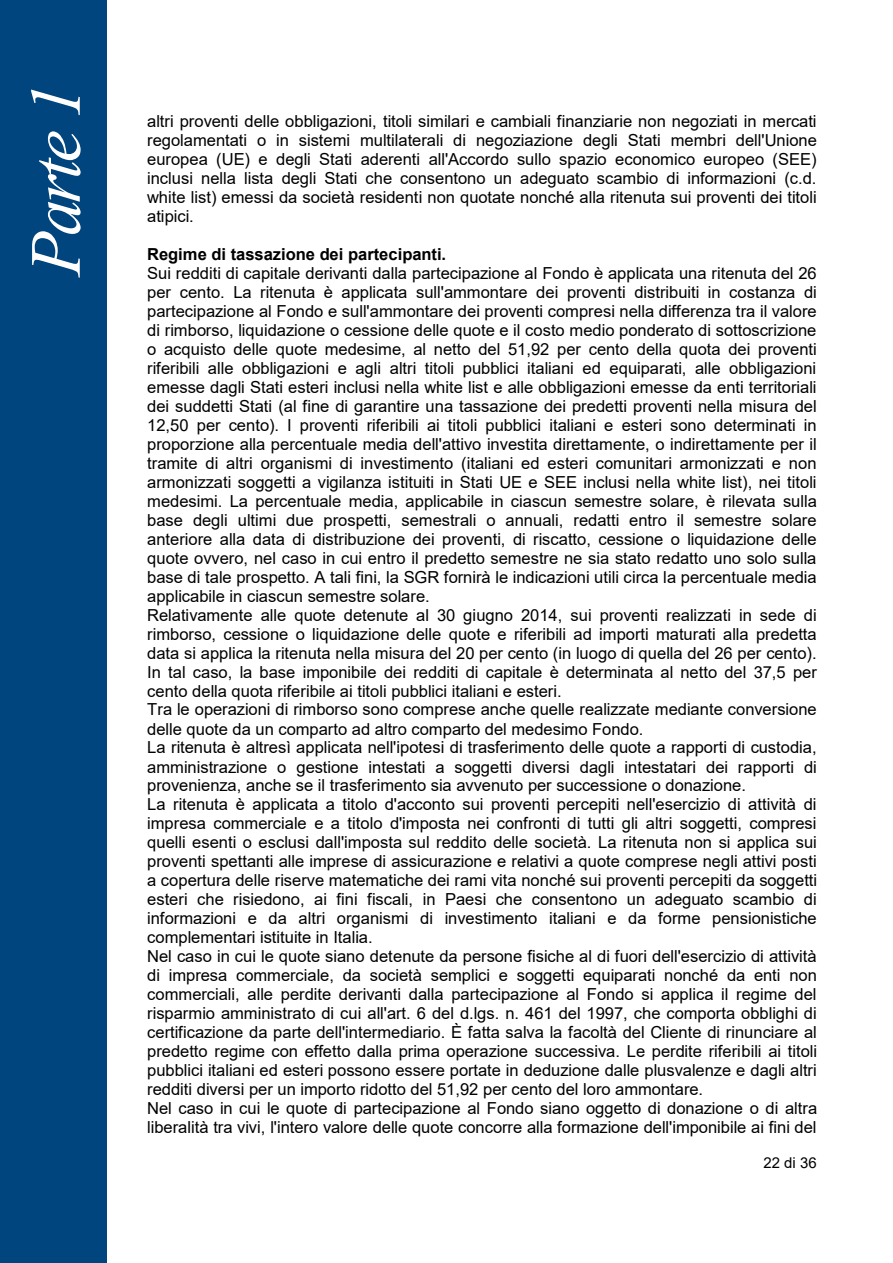
<style>
.page{position:relative;width:893px;height:1263px;background:#fff}
.page>*{position:absolute;margin:0;border:0;box-sizing:border-box;transform-origin:0 0}
.t1{font:italic 72px "Times New Roman";color:#fff}
.t2{font:16.5px/18.9px "Arial";color:#000;text-align:justify}
.t3{font:700 16.5px "Arial";color:#000}
.t4{font:15px "Arial";color:#000}
</style>
<div class="page">
<div style="left:0;top:0;width:106px;height:1263px;background:#00457d"></div>
<h1 class="t1" style="left:6px;top:276px;width:194px;rotate:-90deg">Parte 1</h1>
<p class="t2" style="left:147px;top:112px;width:671px">altri proventi delle obbligazioni, titoli similari e cambiali finanziarie non negoziati in mercati regolamentati o in sistemi multilaterali di negoziazione degli Stati membri dell'Unione europea (UE) e degli Stati aderenti all'Accordo sullo spazio economico europeo (SEE) inclusi nella lista degli Stati che consentono un adeguato scambio di informazioni (c.d. white list) emessi da società residenti non quotate nonché alla ritenuta sui proventi dei titoli atipici.</p>
<p class="t3" style="left:147px;top:244px;width:300px">Regime di tassazione dei partecipanti.</p>
<p class="t2" style="left:147px;top:264px;width:672px;text-align:left">Sui redditi di capitale derivanti dalla partecipazione al Fondo è applicata una ritenuta del 26 per cento. La ritenuta è applicata sull'ammontare dei proventi distribuiti in costanza di partecipazione al Fondo e sull'ammontare dei proventi compresi nella differenza tra il valore di rimborso, liquidazione o cessione delle quote e il costo medio ponderato di sottoscrizione o acquisto delle quote medesime, al netto del 51,92 per cento della quota dei proventi riferibili alle obbligazioni e agli altri titoli pubblici italiani ed equiparati, alle obbligazioni emesse dagli Stati esteri inclusi nella white list e alle obbligazioni emesse da enti territoriali dei suddetti Stati (al fine di garantire una tassazione dei predetti proventi nella misura del 12,50 per cento). I proventi riferibili ai titoli pubblici italiani e esteri sono determinati in proporzione alla percentuale media dell'attivo investita direttamente, o indirettamente per il tramite di altri organismi di investimento (italiani ed esteri comunitari armonizzati e non armonizzati soggetti a vigilanza istituiti in Stati UE e SEE inclusi nella white list), nei titoli medesimi. La percentuale media, applicabile in ciascun semestre solare, è rilevata sulla base degli ultimi due prospetti, semestrali o annuali, redatti entro il semestre solare anteriore alla data di distribuzione dei proventi, di riscatto, cessione o liquidazione delle quote ovvero, nel caso in cui entro il predetto semestre ne sia stato redatto uno solo sulla base di tale prospetto. A tali fini, la SGR fornirà le indicazioni utili circa la percentuale media applicabile in ciascun semestre solare.<br>Relativamente alle quote detenute al 30 giugno 2014, sui proventi realizzati in sede di rimborso, cessione o liquidazione delle quote e riferibili ad importi maturati alla predetta data si applica la ritenuta nella misura del 20 per cento (in luogo di quella del 26 per cento).<br>In tal caso, la base imponibile dei redditi di capitale è determinata al netto del 37,5 per cento della quota riferibile ai titoli pubblici italiani e esteri.<br>Tra le operazioni di rimborso sono comprese anche quelle realizzate mediante conversione delle quote da un comparto ad altro comparto del medesimo Fondo.<br>La ritenuta è altresì applicata nell'ipotesi di trasferimento delle quote a rapporti di custodia, amministrazione o gestione intestati a soggetti diversi dagli intestatari dei rapporti di provenienza, anche se il trasferimento sia avvenuto per successione o donazione.<br>La ritenuta è applicata a titolo d'acconto sui proventi percepiti nell'esercizio di attività di impresa commerciale e a titolo d'imposta nei confronti di tutti gli altri soggetti, compresi quelli esenti o esclusi dall'imposta sul reddito delle società. La ritenuta non si applica sui proventi spettanti alle imprese di assicurazione e relativi a quote comprese negli attivi posti a copertura delle riserve matematiche dei rami vita nonché sui proventi percepiti da soggetti esteri che risiedono, ai fini fiscali, in Paesi che consentono un adeguato scambio di informazioni e da altri organismi di investimento italiani e da forme pensionistiche complementari istituite in Italia.<br>Nel caso in cui le quote siano detenute da persone fisiche al di fuori dell'esercizio di attività di impresa commerciale, da società semplici e soggetti equiparati nonché da enti non commerciali, alle perdite derivanti dalla partecipazione al Fondo si applica il regime del risparmio amministrato di cui all'art. 6 del d.lgs. n. 461 del 1997, che comporta obblighi di certificazione da parte dell'intermediario. È fatta salva la facoltà del Cliente di rinunciare al predetto regime con effetto dalla prima operazione successiva. Le perdite riferibili ai titoli pubblici italiani ed esteri possono essere portate in deduzione dalle plusvalenze e dagli altri redditi diversi per un importo ridotto del 51,92 per cento del loro ammontare.<br>Nel caso in cui le quote di partecipazione al Fondo siano oggetto di donazione o di altra liberalità tra vivi, l'intero valore delle quote concorre alla formazione dell'imponibile ai fini del</p>
<p class="t4" style="left:763px;top:1153px;width:55px">22 di 36</p>
</div>
